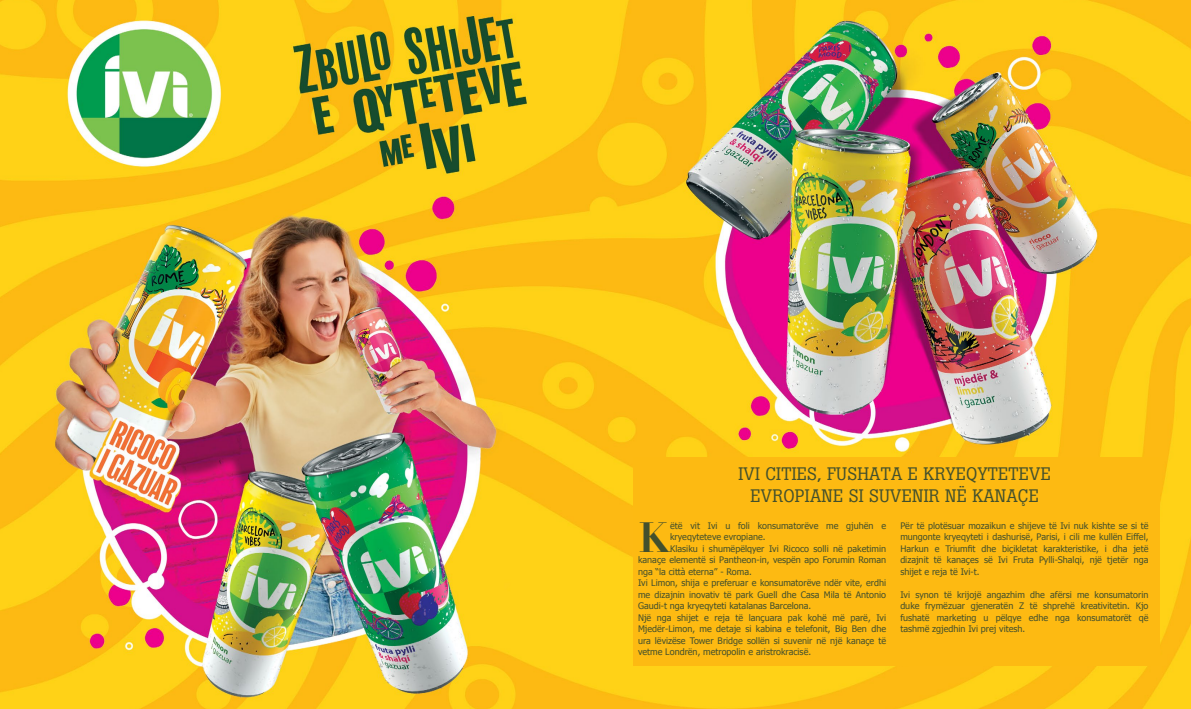
<style>
.page{position:relative;width:1191px;height:709px;background:#fff}
.page>*{position:absolute;margin:0;border:0;box-sizing:border-box;transform-origin:0 0}
.t1{font:700 41.3px "Didot";color:#43502d}
.t2{font:18px/21.6px "Boton";letter-spacing:.015em;color:#43502d;text-align:center}
.t3{font:9px/11.5px "Tahoma";color:#43502d;text-align:justify}
</style>
<div class="page">
<img style="left:0;top:0;width:1191px;height:709px">
<div style="left:633px;top:457px;width:527px;height:208px;background:#fdba12"></div>
<h2 class="t2" style="left:738px;top:463px;width:314px">IVI CITIES, FUSHATA E KRYEQYTETEVE<br>EVROPIANE SI SUVENIR NË KANAÇE</h2>
<h1 class="t1" style="left:638px;top:511px;width:34px">K</h1>
<p class="t3" style="left:670px;top:519px;width:217px">ëtë vit Ivi u foli konsumatorëve me gjuhën e</p>
<p class="t3" style="left:670px;top:531px;width:97px">kryeqyteteve evropiane.</p>
<p class="t3" style="left:670px;top:542px;width:217px">Klasiku i shumëpëlqyer Ivi Ricoco solli në paketimin</p>
<p class="t3" style="left:638px;top:554px;width:250px">kanaçe elementë si Pantheon-in, vespën apo Forumin Roman</p>
<p class="t3" style="left:638px;top:565px;width:115px">nga “la città eterna” - Roma.</p>
<p class="t3" style="left:638px;top:577px;width:250px">Ivi Limon, shija e preferuar e konsumatorëve ndër vite, erdhi</p>
<p class="t3" style="left:638px;top:588px;width:250px">me dizajnin inovativ të park Guell dhe Casa Mila të Antonio</p>
<p class="t3" style="left:638px;top:600px;width:175px">Gaudi-t nga kryeqyteti katalanas Barcelona.</p>
<p class="t3" style="left:638px;top:611px;width:250px">Një nga shijet e reja të lançuara pak kohë më parë, Ivi</p>
<p class="t3" style="left:638px;top:623px;width:250px">Mjedër-Limon, me detaje si kabina e telefonit, Big Ben dhe</p>
<p class="t3" style="left:638px;top:634px;width:250px">ura lëvizëse Tower Bridge sollën si suvenir në një kanaçe të</p>
<p class="t3" style="left:638px;top:646px;width:175px">vetme Londrën, metropolin e aristrokracisë.</p>
<p class="t3" style="left:900px;top:519px;width:250px">Për të plotësuar mozaikun e shijeve të Ivi nuk kishte se si të mungonte kryeqyteti i dashurisë, Parisi, i cili me kullën Eiffel, Harkun e Triumfit dhe biçikletat karakteristike, i dha jetë dizajnit të kanaçes së Ivi Fruta Pylli-Shalqi, një tjetër nga shijet e reja të Ivi-t.</p>
<p class="t3" style="left:900px;top:588px;width:250px">Ivi synon të krijojë angazhim dhe afërsi me konsumatorin duke frymëzuar gjeneratën Z të shprehë kreativitetin. Kjo fushatë marketing u pëlqye edhe nga konsumatorët që tashmë zgjedhin Ivi prej vitesh.</p>
</div>
